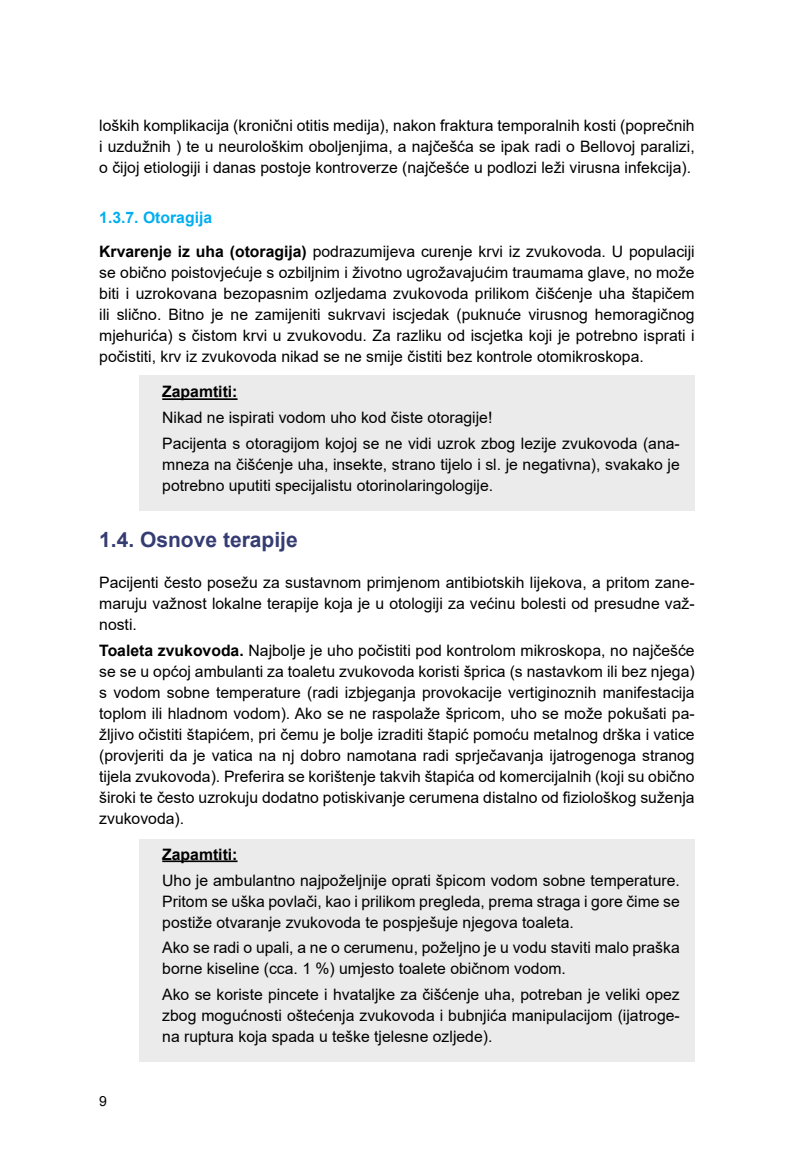
<style>
.page{position:relative;width:794px;height:1166px;background:#fff}
.page>*{position:absolute;margin:0;border:0;box-sizing:border-box;transform-origin:0 0}
.t1{font:700 21px "Arial";color:#353c72}
.t2{font:15.75px/21px "Arial";color:#000;text-align:justify}
.t3{font:700 15.75px "Arial";color:#000}
.t4{font:14px "Arial";color:#000}
.s1{font-weight:700;color:#00aeef}
.s2{font-weight:700}
</style>
<div class="page">
<div style="left:139px;top:839px;width:555px;height:223px;background:#ebebec"></div>
<div style="left:139px;top:375px;width:555px;height:135px;background:#ebebec"></div>
<hr style="left:162px;top:398px;width:75px;height:2px;background:#000">
<hr style="left:162px;top:860px;width:75px;height:2px;background:#000">
<p class="t2" style="left:99px;top:114px;width:597px">loških komplikacija (kronični otitis medija), nakon fraktura temporalnih kosti (poprečnih i uzdužnih ) te u neurološkim oboljenjima, a najčešća se ipak radi o Bellovoj paralizi, o čijoj etiologiji i danas postoje kontroverze (najčešće u podlozi leži virusna infekcija).</p>
<p class="t2" style="left:99px;top:201px;width:597px;line-height:33.4px"><span class="s1">1.3.7. Otoragija<br></span><span class="s2">Krvarenje iz uha (otoragija)</span> podrazumijeva curenje krvi iz zvukovoda. U populaciji</p>
<p class="t2" style="left:99px;top:261px;width:597px">se obično poistovjećuje s ozbiljnim i životno ugrožavajućim traumama glave, no može biti i uzrokovana bezopasnim ozljedama zvukovoda prilikom čišćenje uha štapičem ili slično. Bitno je ne zamijeniti sukrvavi iscjedak (puknuće virusnog hemoragičnog mjehurića) s čistom krvi u zvukovodu. Za razliku od iscjetka koji je potrebno isprati i počistiti, krv iz zvukovoda nikad se ne smije čistiti bez kontrole otomikroskopa.</p>
<p class="t3" style="left:162px;top:381px;width:77px">Zapamtiti:</p>
<p class="t2" style="left:162px;top:405px;width:519px;line-height:25.9px">Nikad ne ispirati vodom uho kod čiste otoragije!<br>Pacijenta s otoragijom kojoj se ne vidi uzrok zbog lezije zvukovoda (ana-</p>
<p class="t2" style="left:162px;top:454px;width:519px">mneza na čišćenje uha, insekte, strano tijelo i sl. je negativna), svakako je potrebno uputiti specijalistu otorinolaringologije.</p>
<h1 class="t1" style="left:99px;top:525px;width:200px">1.4. Osnove terapije</h1>
<p class="t2" style="left:99px;top:571px;width:597px">Pacijenti često posežu za sustavnom primjenom antibiotskih lijekova, a pritom zane&shy;maruju važnost lokalne terapije koja je u otologiji za većinu bolesti od presudne važ&shy;nosti.</p>
<p class="t2" style="left:99px;top:639px;width:597px"><span class="s2">Toaleta zvukovoda.</span> Najbolje je uho počistiti pod kontrolom mikroskopa, no najčešće se se u općoj ambulanti za toaletu zvukovoda koristi šprica (s nastavkom ili bez njega) s vodom sobne temperature (radi izbjeganja provokacije vertiginoznih manifestacija toplom ili hladnom vodom). Ako se ne raspolaže špricom, uho se može pokušati pa&shy;žljivo očistiti štapićem, pri čemu je bolje izraditi štapić pomoću metalnog drška i vatice (provjeriti da je vatica na nj dobro namotana radi sprječavanja ijatrogenoga stranog tijela zvukovoda). Preferira se korištenje takvih štapića od komercijalnih (koji su obično široki te često uzrokuju dodatno potiskivanje cerumena distalno od fiziološkog suženja zvukovoda).</p>
<p class="t3" style="left:162px;top:843px;width:77px">Zapamtiti:</p>
<p class="t2" style="left:162px;top:869px;width:519px">Uho je ambulantno najpoželjnije oprati špicom vodom sobne temperature.<br>Pritom se uška povlači, kao i prilikom pregleda, prema straga i gore čime se postiže otvaranje zvukovoda te pospješuje njegova toaleta.</p>
<p class="t2" style="left:162px;top:937px;width:519px">Ako se radi o upali, a ne o cerumenu, poželjno je u vodu staviti malo praška borne kiseline (cca. 1 %) umjesto toalete običnom vodom.</p>
<p class="t2" style="left:162px;top:984px;width:519px">Ako se koriste pincete i hvataljke za čišćenje uha, potreban je veliki opez zbog mogućnosti oštećenja zvukovoda i bubnjića manipulacijom (ijatroge&shy;na ruptura koja spada u teške tjelesne ozljede).</p>
<p class="t4" style="left:99px;top:1091px;width:9px">9</p>
</div>
